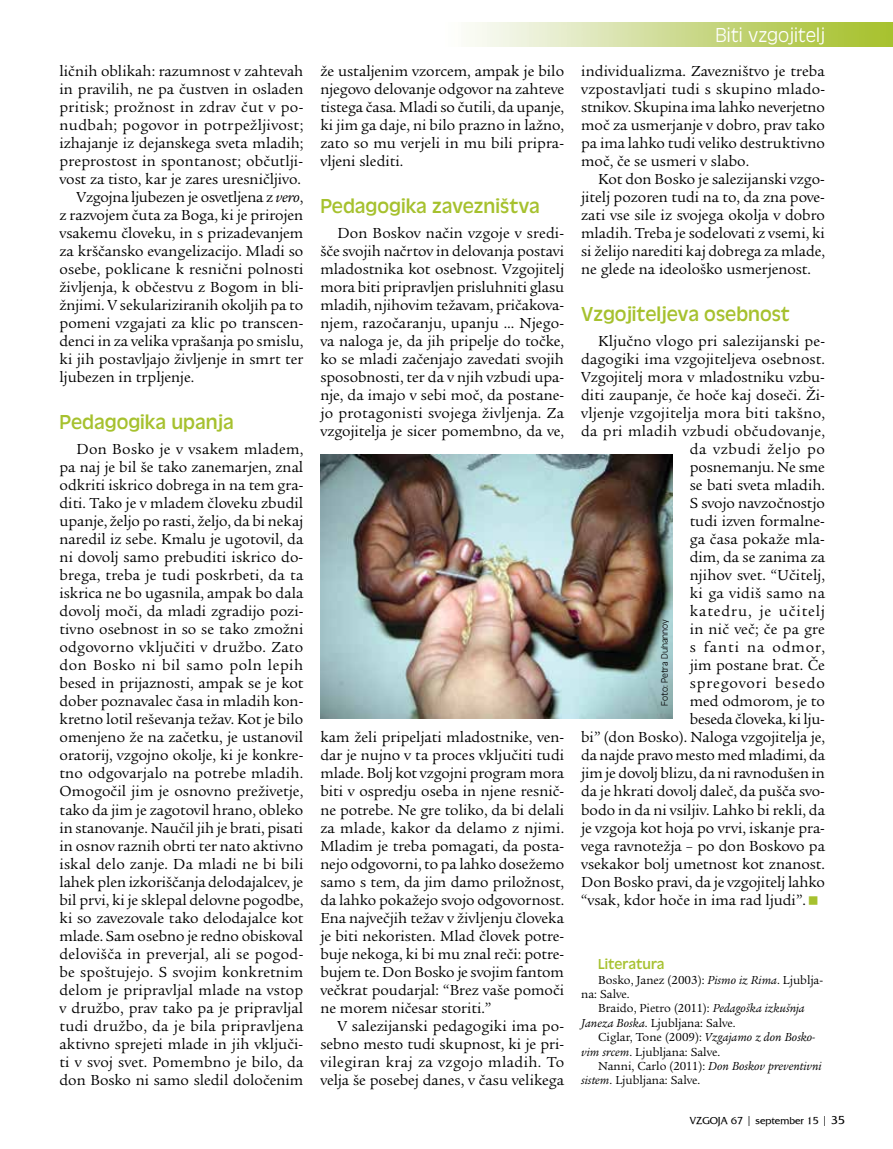
<style>
.page{position:relative;width:893px;height:1149px;background:#fff}
.page>*{position:absolute;margin:0;border:0;box-sizing:border-box;transform-origin:0 0}
.t1{font:21px "Antique Oli TEE";color:#a6c12e}
.t2{font:21px "Antique Oli TEE Ligh";color:#fff}
.t3{font:15px/18px "Legacy Ser Itc TEE";color:#000;text-align:justify}
.t4{font:15px "Legacy Ser Itc TEE";letter-spacing:.02em;color:#000}
.t5{font:15px "Legacy Ser Itc TEE";letter-spacing:.025em;color:#000}
.t6{font:15px "Legacy Ser Itc TEE";letter-spacing:.065em;color:#000}
.t7{font:15px "Legacy Ser Itc TEE";letter-spacing:.06em;color:#000}
.t8{font:15px "Legacy Ser Itc TEE";letter-spacing:.04em;color:#000}
.t9{font:15px "Antique Oli TEE";color:#a6c12e}
.t10{font:12px "Legacy Ser Itc TEE";color:#000}
.t11{font:italic 12px "Legacy Ser Itc TEE";color:#000}
.t12{font:10.5px "France VZG";color:#000}
.t13{font:9.75px "Antique Oli TEE Ligh";color:#000}
.s1{font-style:italic}
.s2{font-style:normal}
.s3{font-family:"Legacy Ser Itc TEE";font-size:12px}
.s4{font-size:12px}
</style>
<div class="page">
<img style="left:466px;top:23px;width:427px;height:23px">
<img style="left:320px;top:454px;width:353px;height:264px">
<p class="t3" style="left:60px;top:62px;width:245px">ličnih oblikah: razumnost v zahtevah</p>
<p class="t3" style="left:60px;top:80px;width:245px">in pravilih, ne pa čustven in osladen</p>
<p class="t4" style="left:60px;top:98px;width:245px">pritisk; prožnost in zdrav čut v po-</p>
<p class="t5" style="left:60px;top:116px;width:245px">nudbah; pogovor in potrpežljivost;</p>
<p class="t3" style="left:60px;top:134px;width:245px">izhajanje iz dejanskega sveta mladih;</p>
<p class="t3" style="left:60px;top:152px;width:245px">preprostost in spontanost; občutlji-</p>
<p class="t3" style="left:60px;top:170px;width:243px">vost za tisto, kar je zares uresničljivo.</p>
<p class="t3" style="left:77px;top:188px;width:228px">Vzgojna ljubezen je osvetljena z <span class="s1">vero</span>,</p>
<p class="t3" style="left:60px;top:206px;width:245px">z razvojem čuta za Boga, ki je prirojen</p>
<p class="t3" style="left:60px;top:224px;width:245px">vsakemu človeku, in s prizadevanjem</p>
<p class="t3" style="left:60px;top:242px;width:245px">za krščansko evangelizacijo. Mladi so</p>
<p class="t3" style="left:60px;top:260px;width:245px">osebe, poklicane k resnični polnosti</p>
<p class="t3" style="left:60px;top:278px;width:245px">življenja, k občestvu z Bogom in bli-</p>
<p class="t3" style="left:60px;top:296px;width:245px">žnjimi. V sekulariziranih okoljih pa to</p>
<p class="t3" style="left:60px;top:314px;width:245px">pomeni vzgajati za klic po transcen-</p>
<p class="t3" style="left:60px;top:332px;width:245px">denci in za velika vprašanja po smislu,</p>
<p class="t3" style="left:60px;top:350px;width:245px">ki jih postavljajo življenje in smrt ter</p>
<p class="t3" style="left:60px;top:368px;width:136px">ljubezen in trpljenje.</p>
<h1 class="t1" style="left:60px;top:410px;width:176px">Pedagogika upanja</h1>
<p class="t3" style="left:60px;top:440px;width:245px;text-indent:17px">Don Bosko je v vsakem mladem, pa naj je bil še tako zanemarjen, znal odkriti iskrico dobrega in na tem gra&shy;diti. Tako je v mladem človeku zbudil upanje, željo po rasti, željo, da bi nekaj naredil iz sebe. Kmalu je ugotovil, da ni dovolj samo prebuditi iskrico do&shy;brega, treba je tudi poskrbeti, da ta iskrica ne bo ugasnila, ampak bo dala dovolj moči, da mladi zgradijo pozi&shy;tivno osebnost in so se tako zmožni odgovorno vključiti v družbo. Zato don Bosko ni bil samo poln lepih besed in prijaznosti, ampak se je kot dober poznavalec časa in mladih kon&shy;kretno lotil reševanja težav. Kot je bilo omenjeno že na začetku, je ustanovil oratorij, vzgojno okolje, ki je konkre&shy;tno odgovarjalo na potrebe mladih.<br>Omogočil jim je osnovno preživetje, tako da jim je zagotovil hrano, obleko in stanovanje. Naučil jih je brati, pisati in osnov raznih obrti ter nato aktivno iskal delo zanje. Da mladi ne bi bili lahek plen izkoriščanja delodajalcev, je bil prvi, ki je sklepal delovne pogodbe, ki so zavezovale tako delodajalce kot mlade. Sam osebno je redno obiskoval delovišča in preverjal, ali se pogod&shy;be spoštujejo. S svojim konkretnim delom je pripravljal mlade na vstop v družbo, prav tako pa je pripravljal tudi družbo, da je bila pripravljena aktivno sprejeti mlade in jih vključi&shy;ti v svoj svet. Pomembno je bilo, da don Bosko ni samo sledil določenim</p>
<p class="t3" style="left:320px;top:62px;width:245px">že ustaljenim vzorcem, ampak je bilo njegovo delovanje odgovor na zahteve tistega časa. Mladi so čutili, da upanje, ki jim ga daje, ni bilo prazno in lažno, zato so mu verjeli in mu bili pripra&shy;vljeni slediti.</p>
<h1 class="t1" style="left:320px;top:194px;width:221px">Pedagogika zavezništva</h1>
<p class="t3" style="left:320px;top:224px;width:245px;text-indent:17px">Don Boskov način vzgoje v sredi&shy;šče svojih načrtov in delovanja postavi mladostnika kot osebnost. Vzgojitelj mora biti pripravljen prisluhniti glasu mladih, njihovim težavam, pričakova&shy;njem, razočaranju, upanju … Njego&shy;va naloga je, da jih pripelje do točke, ko se mladi začenjajo zavedati svojih sposobnosti, ter da v njih vzbudi upa&shy;nje, da imajo v sebi moč, da postane&shy;jo protagonisti svojega življenja. Za vzgojitelja je sicer pomembno, da ve,</p>
<p class="t3" style="left:320px;top:728px;width:245px">kam želi pripeljati mladostnike, ven&shy;dar je nujno v ta proces vključiti tudi mlade. Bolj kot vzgojni program mora biti v ospredju oseba in njene resnič&shy;ne potrebe. Ne gre toliko, da bi delali za mlade, kakor da delamo z njimi.<br>Mladim je treba pomagati, da posta&shy;nejo odgovorni, to pa lahko dosežemo samo s tem, da jim damo priložnost, da lahko pokažejo svojo odgovornost.<br>Ena največjih težav v življenju človeka je biti nekoristen. Mlad človek potre&shy;buje nekoga, ki bi mu znal reči: potre&shy;bujem te. Don Bosko je svojim fantom večkrat poudarjal: “Brez vaše pomoči ne morem ničesar storiti.”</p>
<p class="t3" style="left:320px;top:1016px;width:245px;text-indent:17px">V salezijanski pedagogiki ima po&shy;sebno mesto tudi skupnost, ki je pri&shy;vilegiran kraj za vzgojo mladih. To velja še posebej danes, v času velikega</p>
<h1 class="t2" style="left:715px;top:24px;width:111px">Biti vzgojitelj</h1>
<p class="t3" style="left:581px;top:62px;width:245px">individualizma. Zavezništvo je treba vzpostavljati tudi s skupino mlado&shy;stnikov. Skupina ima lahko neverjetno moč za usmerjanje v dobro, prav tako pa ima lahko tudi veliko destruktivno moč, če se usmeri v slabo.</p>
<p class="t3" style="left:581px;top:170px;width:245px;text-indent:17px">Kot don Bosko je salezijanski vzgo&shy;jitelj pozoren tudi na to, da zna pove&shy;zati vse sile iz svojega okolja v dobro mladih. Treba je sodelovati z vsemi, ki si želijo narediti kaj dobrega za mlade, ne glede na ideološko usmerjenost.</p>
<h1 class="t1" style="left:581px;top:302px;width:210px">Vzgojiteljeva osebnost</h1>
<p class="t3" style="left:598px;top:332px;width:228px">Ključno vlogo pri salezijanski pe-</p>
<p class="t3" style="left:581px;top:350px;width:245px">dagogiki ima vzgojiteljeva osebnost.</p>
<p class="t3" style="left:581px;top:368px;width:245px">Vzgojitelj mora v mladostniku vzbu-</p>
<p class="t3" style="left:581px;top:386px;width:245px">diti zaupanje, če hoče kaj doseči. Ži-</p>
<p class="t4" style="left:581px;top:404px;width:245px">vljenje vzgojitelja mora biti takšno,</p>
<p class="t5" style="left:581px;top:422px;width:245px">da pri mladih vzbudi občudovanje,</p>
<p class="t8" style="left:690px;top:440px;width:137px">da vzbudi željo po</p>
<p class="t3" style="left:690px;top:458px;width:137px">posnemanju. Ne sme</p>
<p class="t3" style="left:690px;top:476px;width:137px">se bati sveta mladih.</p>
<p class="t3" style="left:690px;top:494px;width:137px">S svojo navzočnostjo</p>
<p class="t3" style="left:690px;top:512px;width:137px">tudi izven formalne-</p>
<p class="t3" style="left:690px;top:530px;width:137px">ga časa pokaže mla-</p>
<p class="t3" style="left:690px;top:548px;width:137px">dim, da se zanima za</p>
<p class="t3" style="left:690px;top:566px;width:137px">njihov svet. “Učitelj,</p>
<p class="t4" style="left:690px;top:584px;width:137px">ki ga vidiš samo na</p>
<p class="t7" style="left:690px;top:602px;width:137px">katedru, je učitelj</p>
<p class="t3" style="left:690px;top:620px;width:137px">in nič več; če pa gre</p>
<p class="t6" style="left:690px;top:638px;width:137px">s fanti na odmor,</p>
<p class="t3" style="left:690px;top:656px;width:137px">jim postane brat. Če</p>
<p class="t6" style="left:690px;top:674px;width:137px">spregovori besedo</p>
<p class="t3" style="left:690px;top:692px;width:137px">med odmorom, je to</p>
<p class="t3" style="left:690px;top:710px;width:137px">beseda človeka, ki lju-</p>
<p class="t3" style="left:581px;top:728px;width:245px">bi” (don Bosko). Naloga vzgojitelja je,</p>
<p class="t3" style="left:581px;top:746px;width:245px">da najde pravo mesto med mladimi, da</p>
<p class="t3" style="left:581px;top:764px;width:245px">jim je dovolj blizu, da ni ravnodušen in</p>
<p class="t3" style="left:581px;top:782px;width:245px">da je hkrati dovolj daleč, da pušča svo-</p>
<p class="t3" style="left:581px;top:800px;width:245px">bodo in da ni vsiljiv. Lahko bi rekli, da</p>
<p class="t3" style="left:581px;top:818px;width:245px">je vzgoja kot hoja po vrvi, iskanje pra-</p>
<p class="t3" style="left:581px;top:836px;width:245px">vega ravnotežja – po don Boskovo pa</p>
<p class="t3" style="left:581px;top:854px;width:245px">vsekakor bolj umetnost kot znanost.</p>
<p class="t3" style="left:581px;top:872px;width:245px">Don Bosko pravi, da je vzgojitelj lahko</p>
<p class="t3" style="left:581px;top:890px;width:226px">“vsak, kdor hoče in ima rad ljudi”.</p>
<p class="t13" style="left:659px;top:705px;width:88px;rotate:-90deg">Foto: Petra Duhannoy</p>
<p class="t9" style="left:598px;top:955px;width:68px">Literatura</p>
<p class="t10" style="left:598px;top:971px;width:226px">Bosko, Janez (2003): <span class="s1">Pismo iz Rima</span>. Ljublja-</p>
<p class="t10" style="left:581px;top:986px;width:50px">na: Salve.</p>
<p class="t10" style="left:598px;top:1000px;width:208px">Braido, Pietro (2011): <span class="s1">Pedagoška izkušnja</span></p>
<p class="t10" style="left:581px;top:1015px;width:156px"><span class="s1">Janeza Boska</span>. Ljubljana: Salve.</p>
<p class="t10" style="left:598px;top:1029px;width:219px">Ciglar, Tone (2009): <span class="s1">Vzgajamo z don Bosko-</span></p>
<p class="t10" style="left:581px;top:1043px;width:141px"><span class="s1">vim srcem</span>. Ljubljana: Salve.</p>
<p class="t11" style="left:598px;top:1058px;width:225px"><span class="s2">Nanni, Carlo (2011):</span> Don Boskov preventivni</p>
<p class="t10" style="left:581px;top:1072px;width:121px"><span class="s1">sistem</span>. Ljubljana: Salve.</p>
<p class="t12" style="left:690px;top:1114px;width:156px">VZGOJA 67 <span class="s3">|</span> september 15 <span class="s3">|</span> <span class="s4">35</span></p>
</div>
